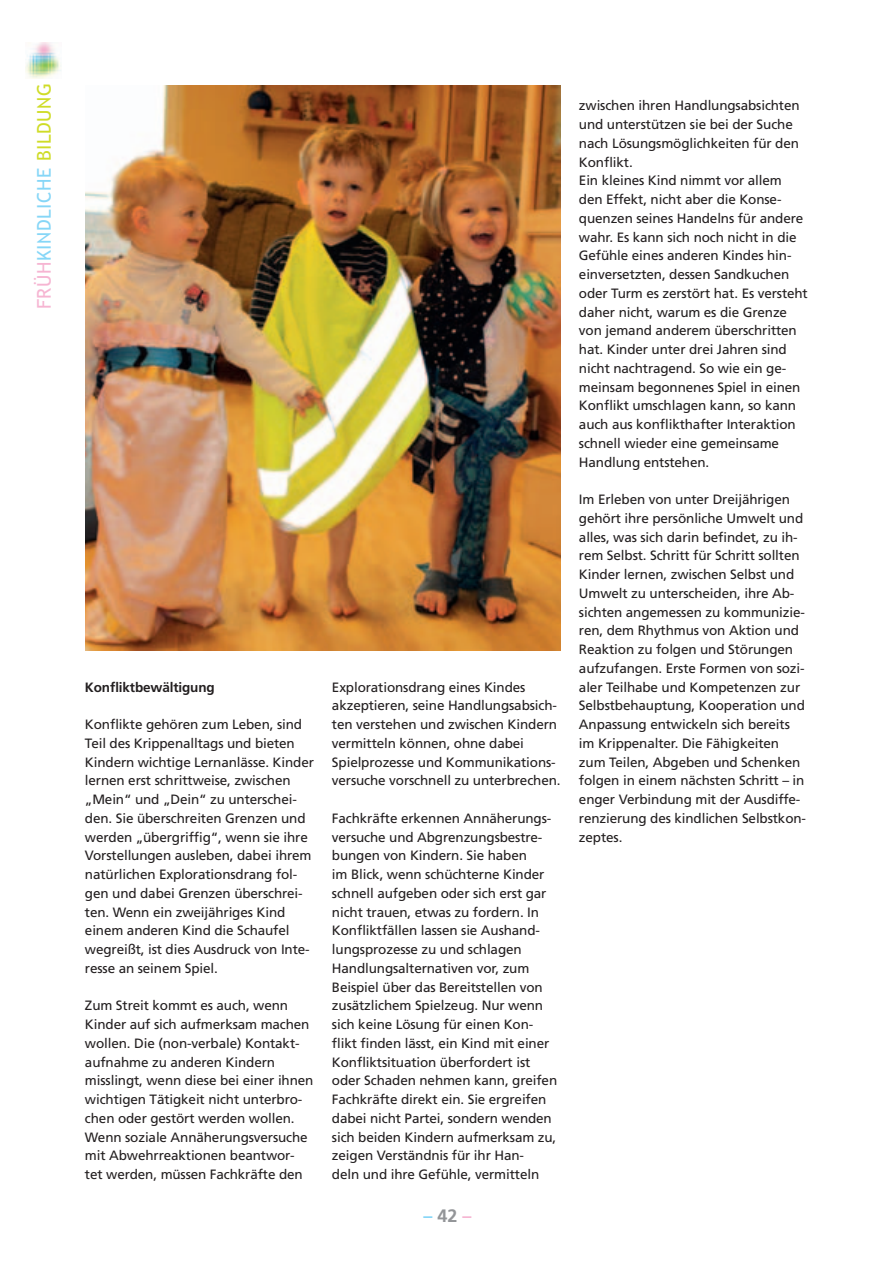
<style>
.page{position:relative;width:893px;height:1263px;background:#fff}
.page>*{position:absolute;margin:0;border:0;box-sizing:border-box;transform-origin:0 0}
.t1{font:19.05px "Trebuchet MS";letter-spacing:.03em;color:#86d6f7}
.t2{font:700 18px "Frutiger";color:#939598}
.t3{font:13.5px/18.8px "Frutiger";letter-spacing:-.01em;color:#231f20}
.t4{font:700 13.5px "Frutiger";letter-spacing:-.01em;color:#231f20}
.s1{color:#f6b5d2}
.s2{color:#cfdc27}
.s3{color:#86d6f7}
</style>
<div class="page">
<img style="left:85px;top:85px;width:476px;height:566px">
<img style="left:25px;top:43px;width:36px;height:35px">
<h1 class="t1" style="left:33px;top:309px;width:228px;rotate:-90deg"><span class="s1">FRÜH</span>KINDLICHE <span class="s2">BILDUNG</span></h1>
<p class="t4" style="left:85px;top:681px;width:131px">Konfliktbewältigung</p>
<p class="t3" style="left:85px;top:716px;width:230px">Konflikte gehören zum Leben, sind Teil des Krippenalltags und bieten Kindern wichtige Lernanlässe. Kinder lernen erst schrittweise, zwischen „Mein“ und „Dein“ zu unterschei&shy;den. Sie überschreiten Grenzen und werden „übergriffig“, wenn sie ihre Vorstellungen ausleben, dabei ihrem natürlichen Explorationsdrang fol&shy;gen und dabei Grenzen überschrei&shy;ten. Wenn ein zweijähriges Kind einem anderen Kind die Schaufel wegreißt, ist dies Ausdruck von Inte&shy;resse an seinem Spiel.</p>
<p class="t3" style="left:85px;top:997px;width:230px">Zum Streit kommt es auch, wenn Kinder auf sich aufmerksam machen wollen. Die (non-verbale) Kontakt&shy;aufnahme zu anderen Kindern misslingt, wenn diese bei einer ihnen wichtigen Tätigkeit nicht unterbro&shy;chen oder gestört werden wollen.<br>Wenn soziale Annäherungsversuche mit Abwehrreaktionen beantwor&shy;tet werden, müssen Fachkräfte den</p>
<p class="t3" style="left:332px;top:679px;width:230px">Explorationsdrang eines Kindes akzeptieren, seine Handlungsabsich&shy;ten verstehen und zwischen Kindern vermitteln können, ohne dabei Spielprozesse und Kommunikations&shy;versuche vorschnell zu unterbrechen.</p>
<p class="t3" style="left:332px;top:810px;width:227px">Fachkräfte erkennen Annäherungs&shy;versuche und Abgrenzungsbestre&shy;bungen von Kindern. Sie haben<br>im Blick, wenn schüchterne Kinder schnell aufgeben oder sich erst gar nicht trauen, etwas zu fordern. In Konfliktfällen lassen sie Aushand&shy;lungsprozesse zu und schlagen Handlungsalternativen vor, zum Beispiel über das Bereitstellen von zusätzlichem Spielzeug. Nur wenn sich keine Lösung für einen Kon&shy;flikt finden lässt, ein Kind mit einer Konfliktsituation überfordert ist oder Schaden nehmen kann, greifen Fachkräfte direkt ein. Sie ergreifen dabei nicht Partei, sondern wenden sich beiden Kindern aufmerksam zu, zeigen Verständnis für ihr Han-<br>deln und ihre Gefühle, vermitteln</p>
<h2 class="t2" style="left:423px;top:1208px;width:50px"><span class="s3">–</span>42<span class="s1">–</span></h2>
<p class="t3" style="left:579px;top:97px;width:230px">zwischen ihren Handlungsabsichten und unterstützen sie bei der Suche nach Lösungsmöglichkeiten für den<br>Konflikt.<br>Ein kleines Kind nimmt vor allem den Effekt, nicht aber die Konse&shy;quenzen seines Handelns für andere wahr. Es kann sich noch nicht in die<br>Gefühle eines anderen Kindes hin&shy;einversetzten, dessen Sandkuchen oder Turm es zerstört hat. Es versteht daher nicht, warum es die Grenze von jemand anderem überschritten hat. Kinder unter drei Jahren sind nicht nachtragend. So wie ein ge&shy;meinsam begonnenes Spiel in einen<br>Konflikt umschlagen kann, so kann auch aus konflikthafter Interaktion schnell wieder eine gemeinsame<br>Handlung entstehen.</p>
<p class="t3" style="left:579px;top:491px;width:229px">Im Erleben von unter Dreijährigen gehört ihre persönliche Umwelt und alles, was sich darin befindet, zu ih&shy;rem Selbst. Schritt für Schritt sollten Kinder lernen, zwischen Selbst und Umwelt zu unterscheiden, ihre Ab&shy;sichten angemessen zu kommunizie&shy;ren, dem Rhythmus von Aktion und Reaktion zu folgen und Störungen aufzufangen. Erste Formen von sozi&shy;aler Teilhabe und Kompetenzen zur Selbstbehauptung, Kooperation und Anpassung entwickeln sich bereits im Krippenalter. Die Fähigkeiten zum Teilen, Abgeben und Schenken folgen in einem nächsten Schritt – in enger Verbindung mit der Ausdiffe&shy;renzierung des kindlichen Selbstkon&shy;zeptes.</p>
</div>
